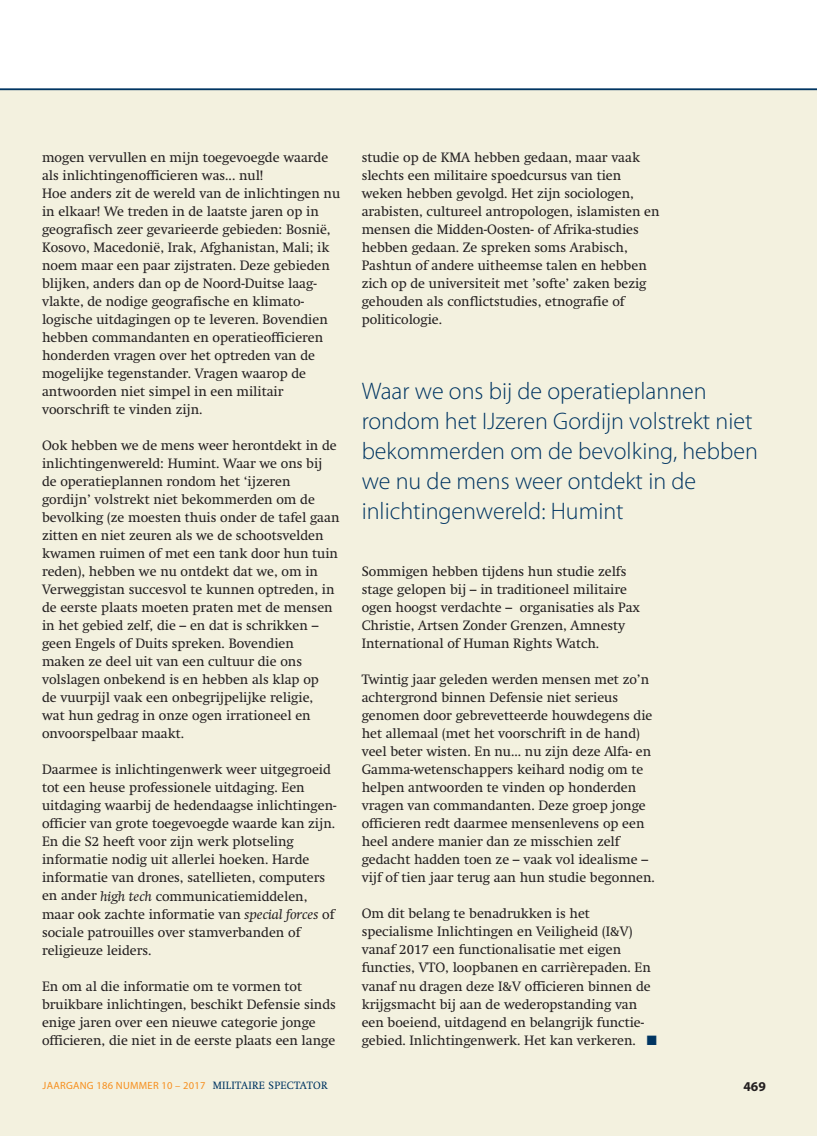
<style>
.page{position:relative;width:817px;height:1136px;background:#fff}
.page>*{position:absolute;margin:0;border:0;box-sizing:border-box;transform-origin:0 0}
.t1{font:300 24px/30px "Myriad Pro";color:#003562}
.t2{font:13.5px/18px "Swift";color:#231f20}
.t3{font:700 13.5px "Myriad Pro";color:#231f20}
.t4{font:10.5px "Myriad Pro";letter-spacing:.025em;color:#f68f1e}
.s1{font-style:italic}
.s2{color:#003562}
.s3{font-family:"Swift";color:#003562}
</style>
<div class="page">
<div style="left:0;top:89px;width:816px;height:1046px;background:#f3f1df"></div>
<hr style="left:0;top:89px;width:816px;height:1px;background:#003562">
<p class="t2" style="left:42px;top:148px;width:299px">mogen vervullen en mijn toegevoegde waarde als inlichtingenofficieren was... nul!<br>Hoe anders zit de wereld van de inlichtingen nu in elkaar! We treden in de laatste jaren op in geografisch zeer gevarieerde gebieden: Bosnië, Kosovo, Macedonië, Irak, Afghanistan, Mali; ik noem maar een paar zijstraten. Deze gebieden blijken, anders dan op de Noord-Duitse laag&shy;vlakte, de nodige geografische en klimato&shy;logische uitdagingen op te leveren. Bovendien hebben commandanten en operatieofficieren honderden vragen over het optreden van de mogelijke tegenstander. Vragen waarop de antwoorden niet simpel in een militair voorschrift te vinden zijn.</p>
<p class="t2" style="left:42px;top:436px;width:299px">Ook hebben we de mens weer herontdekt in de inlichtingenwereld: Humint. Waar we ons bij de operatieplannen rondom het ‘ijzeren gordijn’ volstrekt niet bekommerden om de bevolking (ze moesten thuis onder de tafel gaan zitten en niet zeuren als we de schootsvelden kwamen ruimen of met een tank door hun tuin reden), hebben we nu ontdekt dat we, om in Verweggistan succesvol te kunnen optreden, in de eerste plaats moeten praten met de mensen in het gebied zelf, die – en dat is schrikken – geen Engels of Duits spreken. Bovendien maken ze deel uit van een cultuur die ons volslagen onbekend is en hebben als klap op<br>de vuurpijl vaak een onbegrijpelijke religie,<br>wat hun gedrag in onze ogen irrationeel en onvoorspelbaar maakt.</p>
<p class="t2" style="left:42px;top:760px;width:296px">Daarmee is inlichtingenwerk weer uitgegroeid tot een heuse professionele uitdaging. Een uitdaging waarbij de hedendaagse inlichtingen&shy;officier van grote toegevoegde waarde kan zijn.<br>En die S2 heeft voor zijn werk plotseling informatie nodig uit allerlei hoeken. Harde informatie van drones, satellieten, computers en ander <span class="s1">high tech</span> communicatiemiddelen, maar ook zachte informatie van <span class="s1">special forces</span> of sociale patrouilles over stamverbanden of religieuze leiders.</p>
<p class="t2" style="left:42px;top:976px;width:295px">En om al die informatie om te vormen tot bruikbare inlichtingen, beschikt Defensie sinds enige jaren over een nieuwe categorie jonge officieren, die niet in de eerste plaats een lange</p>
<p class="t2" style="left:361px;top:148px;width:299px">studie op de KMA hebben gedaan, maar vaak slechts een militaire spoedcursus van tien weken hebben gevolgd. Het zijn sociologen, arabisten, cultureel antropologen, islamisten en mensen die Midden-Oosten- of Afrika-studies hebben gedaan. Ze spreken soms Arabisch, Pashtun of andere uitheemse talen en hebben zich op de universiteit met ’softe’ zaken bezig gehouden als conflictstudies, etnografie of politicologie.</p>
<h1 class="t1" style="left:361px;top:376px;width:398px">Waar we ons bij de operatieplannen rondom het IJzeren Gordijn volstrekt niet bekommerden om de bevolking, hebben we nu de mens weer ontdekt in de inlichtingenwereld: Humint</h1>
<p class="t2" style="left:361px;top:562px;width:280px">Sommigen hebben tijdens hun studie zelfs stage gelopen bij – in traditioneel militaire ogen hoogst verdachte – organisaties als Pax Christie, Artsen Zonder Grenzen, Amnesty International of Human Rights Watch.</p>
<p class="t2" style="left:361px;top:670px;width:295px">Twintig jaar geleden werden mensen met zo’n achtergrond binnen Defensie niet serieus genomen door gebrevetteerde houwdegens die het allemaal (met het voorschrift in de hand) veel beter wisten. En nu... nu zijn deze Alfa- en Gamma-wetenschappers keihard nodig om te helpen antwoorden te vinden op honderden vragen van commandanten. Deze groep jonge officieren redt daarmee mensenlevens op een heel andere manier dan ze misschien zelf gedacht hadden toen ze – vaak vol idealisme – vijf of tien jaar terug aan hun studie begonnen.</p>
<p class="t2" style="left:361px;top:904px;width:297px">Om dit belang te benadrukken is het specialisme Inlichtingen en Veiligheid (I&amp;V) vanaf 2017 een functionalisatie met eigen functies, VTO, loopbanen en carrièrepaden. En vanaf nu dragen deze I&amp;V officieren binnen de krijgsmacht bij aan de wederopstanding van een boeiend, uitdagend en belangrijk functie-- gebied. Inlichtingenwerk. Het kan verkeren. <span class="s2">■</span></p>
<p class="t4" style="left:43px;top:1079px;width:287px">JAARGANG 186 NUMMER 10 – 2017 <span class="s3">MILITAIRE SPECTATOR</span></p>
<p class="t3" style="left:743px;top:1078px;width:24px">469</p>
</div>
